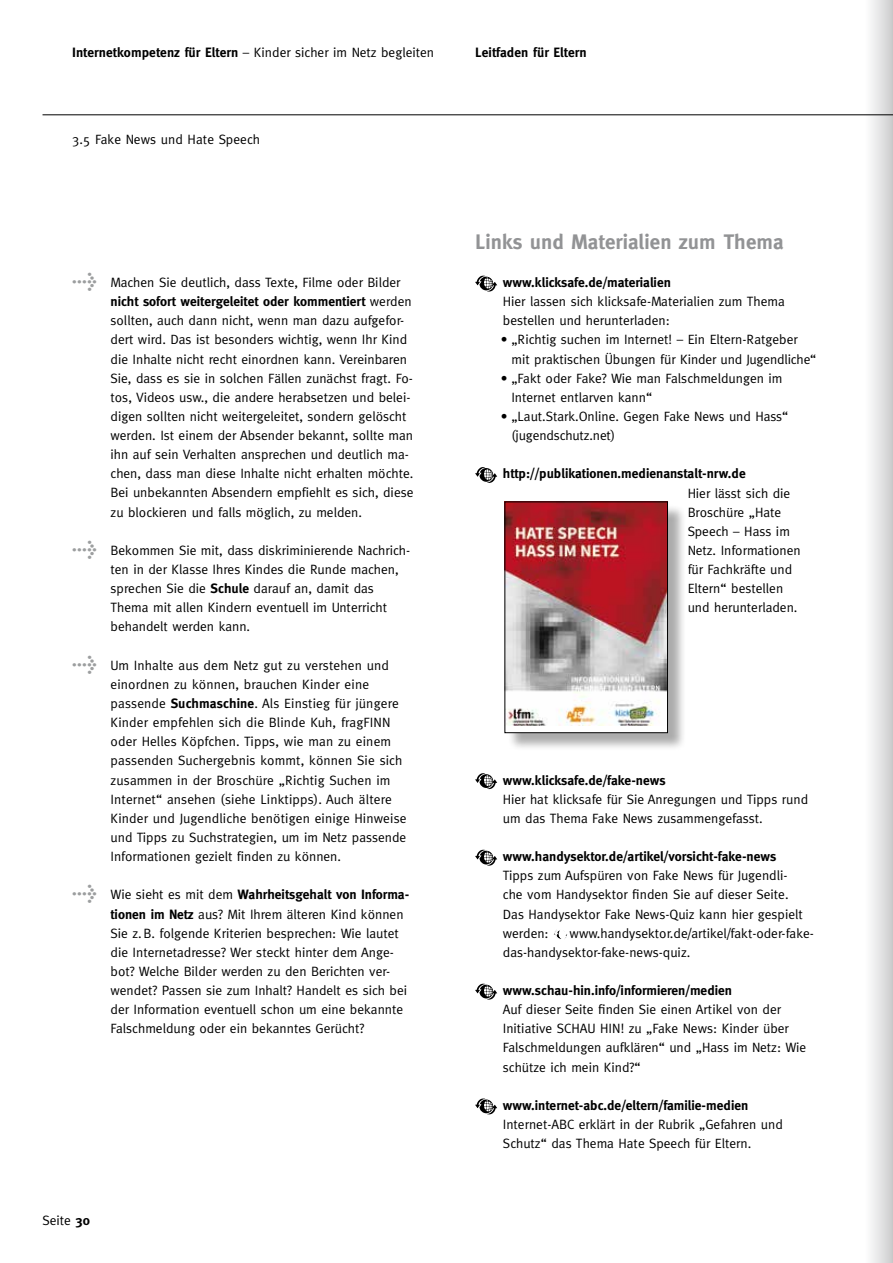
<style>
.page{position:relative;width:893px;height:1263px;background:#fff}
.page>*{position:absolute;margin:0;border:0;box-sizing:border-box;transform-origin:0 0}
.t1{font:30px "Meta Book Expert";color:#9c9e9f}
.t2{font:700 21px "Meta";letter-spacing:.005em;color:#929395}
.t3{font:13.5px/19.2px "Meta";color:#000}
.t4{font:700 13.5px "Meta";color:#000}
.s1{font-weight:700}
</style>
<div class="page">
<hr style="left:43px;top:114px;width:850px;height:1px;background:#000">
<svg style="left:475px;top:276px;width:22px;height:16px"></svg>
<svg style="left:475px;top:467px;width:22px;height:16px"></svg>
<svg style="left:475px;top:773px;width:22px;height:16px"></svg>
<svg style="left:475px;top:850px;width:22px;height:16px"></svg>
<svg style="left:553px;top:929px;width:15px;height:10px"></svg>
<svg style="left:475px;top:984px;width:22px;height:16px"></svg>
<svg style="left:475px;top:1098px;width:22px;height:16px"></svg>
<div style="left:507px;top:504px;width:179px;height:247px;background:#000;opacity:.33"></div>
<div style="left:505px;top:502px;width:162px;height:231px;background:#fff"></div>
<img style="left:507px;top:504px;width:159px;height:221px">
<div style="left:505px;top:502px;width:163px;height:231px;border:1px solid #000"></div>
<div style="left:865px;top:0;width:28px;height:1263px;background:linear-gradient(to right,#fff,#cececf)"></div>
<p class="t3" style="left:72px;top:43px;width:363px"><span class="s1">Internetkompetenz für Eltern</span> – Kinder sicher im Netz begleiten</p>
<p class="t4" style="left:475px;top:45px;width:113px">Leitfaden für Eltern</p>
<p class="t3" style="left:72px;top:130px;width:189px">3.5 Fake News und Hate Speech</p>
<h1 class="t1" style="left:72px;top:262px;width:26px">t</h1>
<p class="t3" style="left:111px;top:273px;width:304px">Machen Sie deutlich, dass Texte, Filme oder Bilder <span class="s1">nicht sofort weitergeleitet oder kommentiert</span> werden sollten, auch dann nicht, wenn man dazu aufgefor&shy;dert wird. Das ist besonders wichtig, wenn Ihr Kind die Inhalte nicht recht einordnen kann. Vereinbaren Sie, dass es sie in solchen Fällen zunächst fragt. Fo&shy;tos, Videos usw., die andere herabsetzen und belei&shy;digen sollten nicht weitergeleitet, sondern gelöscht werden. Ist einem der Absender bekannt, sollte man ihn auf sein Verhalten ansprechen und deutlich ma&shy;chen, dass man diese Inhalte nicht erhalten möchte.<br>Bei unbekannten Absendern empfiehlt es sich, diese zu blockieren und falls möglich, zu melden.</p>
<h1 class="t1" style="left:72px;top:530px;width:26px">t</h1>
<p class="t3" style="left:111px;top:540px;width:301px">Bekommen Sie mit, dass diskriminierende Nachrich&shy;ten in der Klasse Ihres Kindes die Runde machen, sprechen Sie die <span class="s1">Schule</span> darauf an, damit das Thema mit allen Kindern eventuell im Unterricht behandelt werden kann.</p>
<h1 class="t1" style="left:72px;top:645px;width:26px">t</h1>
<p class="t3" style="left:111px;top:655px;width:297px">Um Inhalte aus dem Netz gut zu verstehen und einordnen zu können, brauchen Kinder eine passende <span class="s1">Suchmaschine</span>. Als Einstieg für jüngere Kinder empfehlen sich die Blinde Kuh, fragFINN oder Helles Köpfchen. Tipps, wie man zu einem passenden Suchergebnis kommt, können Sie sich zusammen in der Broschüre „Richtig Suchen im Internet“ ansehen (siehe Linktipps). Auch ältere Kinder und Jugendliche benötigen einige Hinweise und Tipps zu Suchstrategien, um im Netz passende Informationen gezielt finden zu können.</p>
<h1 class="t1" style="left:72px;top:874px;width:26px">t</h1>
<p class="t3" style="left:111px;top:885px;width:300px">Wie sieht es mit dem <span class="s1">Wahrheitsgehalt von Informa&shy;tionen im Netz</span> aus? Mit Ihrem älteren Kind können Sie z.B. folgende Kriterien besprechen: Wie lautet die Internetadresse? Wer steckt hinter dem Ange&shy;bot? Welche Bilder werden zu den Berichten ver&shy;wendet? Passen sie zum Inhalt? Handelt es sich bei der Information eventuell schon um eine bekannte Falschmeldung oder ein bekanntes Gerücht?</p>
<p class="t3" style="left:43px;top:1210px;width:49px">Seite <span class="s1">30</span></p>
<h2 class="t2" style="left:475px;top:229px;width:310px">Links und Materialien zum Thema</h2>
<p class="t4" style="left:503px;top:275px;width:170px">www.klicksafe.de/materialien</p>
<p class="t3" style="left:503px;top:292px;width:283px">Hier lassen sich klicksafe-Materialien zum Thema bestellen und herunterladen:</p>
<p class="t3" style="left:511px;top:330px;width:307px;text-indent:-11px">• „Richtig suchen im Internet! – Ein Eltern-Ratgeber mit praktischen Übungen für Kinder und Jugendliche“</p>
<p class="t3" style="left:511px;top:368px;width:273px;text-indent:-11px">• „Fakt oder Fake? Wie man Falschmeldungen im<br>Internet entlarven kann“</p>
<p class="t3" style="left:511px;top:406px;width:278px;text-indent:-11px">• „Laut.Stark.Online. Gegen Fake News und Hass“ (jugendschutz.net)</p>
<p class="t4" style="left:503px;top:466px;width:244px">http://publikationen.medienanstalt-nrw.de</p>
<p class="t3" style="left:688px;top:483px;width:115px">Hier lässt sich die<br>Broschüre „Hate<br>Speech – Hass im<br>Netz. Informationen für Fachkräfte und<br>Eltern“ bestellen und herunterladen.</p>
<p class="t4" style="left:503px;top:772px;width:164px">www.klicksafe.de/fake-news</p>
<p class="t3" style="left:503px;top:789px;width:307px">Hier hat klicksafe für Sie Anregungen und Tipps rund um das Thema Fake News zusammengefasst.</p>
<p class="t4" style="left:503px;top:849px;width:275px">www.handysektor.de/artikel/vorsicht-fake-news</p>
<p class="t3" style="left:503px;top:866px;width:301px">Tipps zum Aufspüren von Fake News für Jugendli&shy;che vom Handysektor finden Sie auf dieser Seite.<br>Das Handysektor Fake News-Quiz kann hier gespielt werden:</p>
<p class="t3" style="left:503px;top:923px;width:312px;text-indent:67px">www.handysektor.de/artikel/fakt-oder-fake&shy;das-handysektor-fake-news-quiz.</p>
<p class="t4" style="left:503px;top:982px;width:231px">www.schau-hin.info/informieren/medien</p>
<p class="t3" style="left:503px;top:1000px;width:305px">Auf dieser Seite finden Sie einen Artikel von der Initiative SCHAU HIN! zu „Fake News: Kinder über Falschmeldungen aufklären“ und „Hass im Netz: Wie schütze ich mein Kind?“</p>
<p class="t4" style="left:503px;top:1097px;width:247px">www.internet-abc.de/eltern/familie-medien</p>
<p class="t3" style="left:503px;top:1114px;width:281px">Internet-ABC erklärt in der Rubrik „Gefahren und<br>Schutz“ das Thema Hate Speech für Eltern.</p>
</div>
